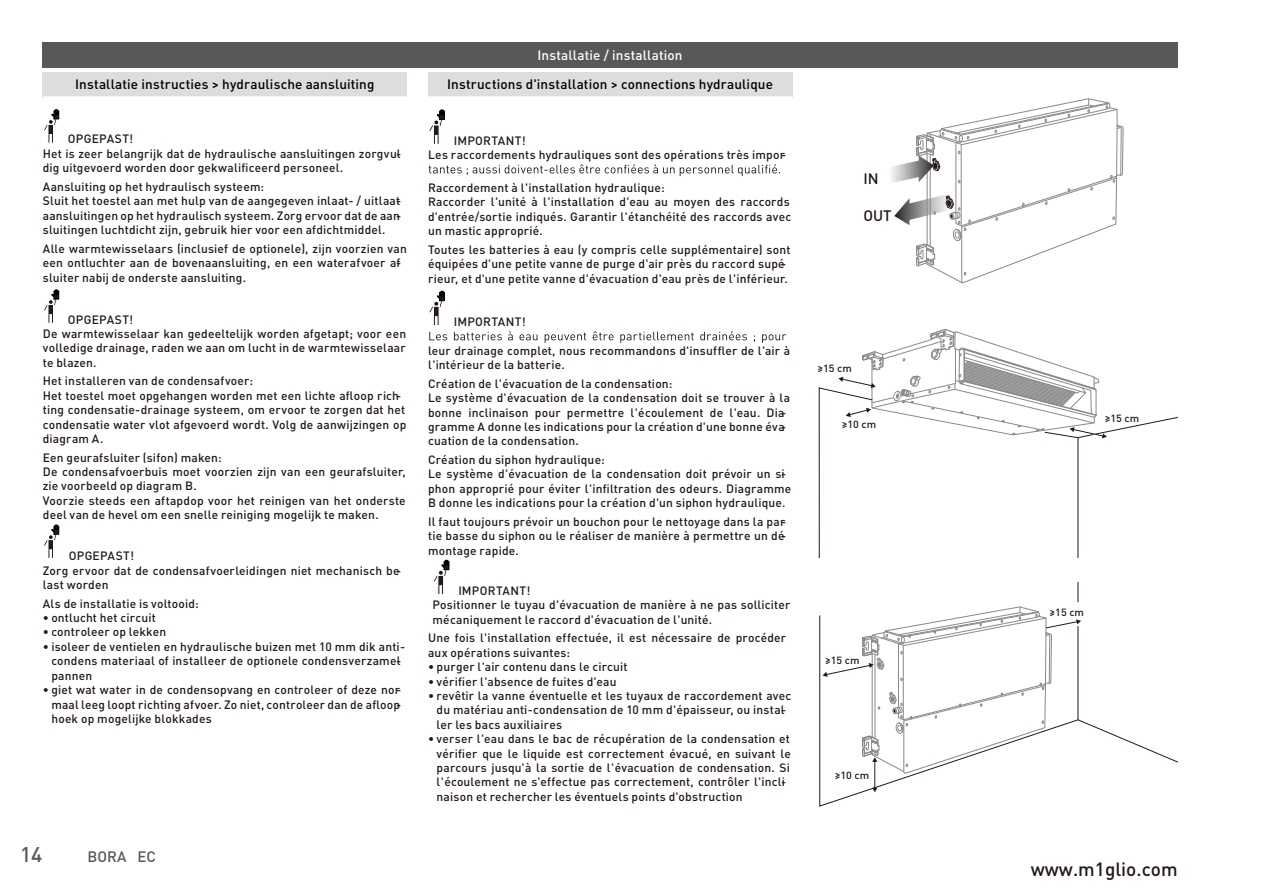
<style>
.page{position:relative;width:1263px;height:893px;background:#fff}
.page>*{position:absolute;margin:0;border:0;box-sizing:border-box;transform-origin:0 0}
.t1{font:500 21px "DIN Pro";color:#595857}
.t2{font:500 18.9px "DIN Pro";color:#231916}
.t3{font:500 15px "DIN Pro";color:#595857}
.t4{font:500 15px "DIN Pro";color:#231916}
.t5{font:500 13.5px "DIN Pro";letter-spacing:.01em;color:#000}
.t6{font:500 13.5px "DIN Pro";letter-spacing:.01em;color:#fff}
.t7{font:500 12px/14.4px "DIN Pro";letter-spacing:.015em;color:#231916}
.t8{font:500 10.35px "DIN Pro";color:#231916;scale:1.04 1}
</style>
<div class="page">
<svg style="left:892px;top:99px;width:232px;height:184px"></svg>
<svg style="left:818px;top:328px;width:359px;height:229px"></svg>
<svg style="left:819px;top:615px;width:358px;height:192px"></svg>
<svg style="left:822px;top:583px;width:259px;height:209px"></svg>
<div style="left:43px;top:72px;width:364px;height:26px;background:#dcdddd"></div>
<hr style="left:43px;top:96px;width:364px;height:3px;background:#fff">
<svg style="left:43px;top:110px;width:16px;height:34px"></svg>
<svg style="left:44px;top:290px;width:15px;height:33px"></svg>
<svg style="left:44px;top:525px;width:15px;height:33px"></svg>
<div style="left:428px;top:72px;width:364px;height:26px;background:#dcdddd"></div>
<hr style="left:428px;top:96px;width:364px;height:3px;background:#fff">
<svg style="left:429px;top:110px;width:15px;height:34px"></svg>
<svg style="left:429px;top:164px;width:351px;height:12px"></svg>
<svg style="left:429px;top:291px;width:357px;height:52px"></svg>
<svg style="left:434px;top:560px;width:15px;height:35px"></svg>
<div style="left:43px;top:43px;width:1134px;height:25px;background:#595857"></div>
<p class="t5" style="left:75px;top:75px;width:301px">Installatie instructies &gt; hydraulische aansluiting</p>
<p class="t7" style="left:43px;top:131px;width:360px;text-indent:25px">OPGEPAST!<br>Het is zeer belangrijk dat de hydraulische aansluitingen zorgvu-l dig uitgevoerd worden door gekwalificeerd personeel.</p>
<p class="t7" style="left:43px;top:179px;width:360px">Aansluiting op het hydraulisch systeem:<br>Sluit het toestel aan met hulp van de aangegeven inlaat- / uitlaa-t aansluitingen op het hydraulisch systeem. Zorg ervoor dat de aan&shy;sluitingen luchtdicht zijn, gebruik hier voor een afdichtmiddel.</p>
<p class="t7" style="left:43px;top:241px;width:366px">Alle warmtewisselaars (inclusief de optionele), zijn voorzien van een ontluchter aan de bovenaansluiting, en een waterafvoer a-f sluiter nabij de onderste aansluiting.</p>
<p class="t7" style="left:43px;top:312px;width:365px;text-indent:25px">OPGEPAST!<br>De warmtewisselaar kan gedeeltelijk worden afgetapt; voor een volledige drainage, raden we aan om lucht in de warmtewisselaar te blazen.</p>
<p class="t7" style="left:43px;top:373px;width:365px">Het installeren van de condensafvoer:<br>Het toestel moet opgehangen worden met een lichte afloop rich&shy;ting condensatie-drainage systeem, om ervoor te zorgen dat het condensatie water vlot afgevoerd wordt. Volg de aanwijzingen op diagram A.</p>
<p class="t7" style="left:43px;top:450px;width:364px">Een geurafsluiter (sifon) maken:<br>De condensafvoerbuis moet voorzien zijn van een geurafsluiter, zie voorbeeld op diagram B.<br>Voorzie steeds een aftapdop voor het reinigen van het onderste deel van de hevel om een snelle reiniging mogelijk te maken.</p>
<p class="t7" style="left:43px;top:548px;width:360px;text-indent:26px">OPGEPAST!<br>Zorg ervoor dat de condensafvoerleidingen niet mechanisch be&shy;last worden</p>
<p class="t7" style="left:43px;top:596px;width:157px">Als de installatie is voltooid:</p>
<p class="t7" style="left:43px;top:610px;width:115px">• ontlucht het circuit</p>
<p class="t7" style="left:43px;top:624px;width:125px">• controleer op lekken</p>
<p class="t7" style="left:51px;top:639px;width:355px;text-indent:-9px">• isoleer de ventielen en hydraulische buizen met 10 mm dik anti&shy;condens materiaal of installeer de optionele condensverzame-l pannen</p>
<p class="t7" style="left:51px;top:682px;width:351px;text-align:justify;text-indent:-9px">• giet wat water in de condensopvang en controleer of deze nor&shy;maal leeg loopt richting afvoer. Zo niet, controleer dan de afloop&shy;hoek op mogelijke blokkades</p>
<h1 class="t1" style="left:20px;top:840px;width:24px">14</h1>
<p class="t3" style="left:88px;top:846px;width:70px">BORA EC</p>
<p class="t6" style="left:537px;top:46px;width:147px">Installatie / installation</p>
<p class="t5" style="left:447px;top:75px;width:327px">Instructions d'installation &gt; connections hydraulique</p>
<p class="t7" style="left:428px;top:133px;width:360px;text-indent:26px">IMPORTANT!<br>Les raccordements hydrauliques sont des opérations très impor-</p>
<p class="t7" style="left:428px;top:180px;width:365px">Raccordement à l'installation hydraulique:<br>Raccorder l'unité à l'installation d'eau au moyen des raccords d'entrée/sortie indiqués. Garantir l'étanchéité des raccords avec un mastic approprié.</p>
<p class="t7" style="left:428px;top:242px;width:364px">Toutes les batteries à eau (y compris celle supplémentaire) sont équipées d'une petite vanne de purge d'air près du raccord supé&shy;rieur, et d'une petite vanne d'évacuation d'eau près de l'inférieur.</p>
<p class="t7" style="left:454px;top:314px;width:73px">IMPORTANT!</p>
<p class="t7" style="left:428px;top:343px;width:364px">leur drainage complet, nous recommandons d'insuffler de l'air à l'intérieur de la batterie.</p>
<p class="t7" style="left:428px;top:376px;width:363px">Création de l'évacuation de la condensation:<br>Le système d'évacuation de la condensation doit se trouver à la bonne inclinaison pour permettre l'écoulement de l'eau. Dia&shy;gramme A donne les indications pour la création d'une bonne éva&shy;cuation de la condensation.</p>
<p class="t7" style="left:428px;top:452px;width:365px">Création du siphon hydraulique:<br>Le système d'évacuation de la condensation doit prévoir un s-i phon approprié pour éviter l'infiltration des odeurs. Diagramme B donne les indications pour la création d'un siphon hydraulique.</p>
<p class="t7" style="left:428px;top:514px;width:360px;text-align:justify">Il faut toujours prévoir un bouchon pour le nettoyage dans la par&shy;tie basse du siphon ou le réaliser de manière à permettre un dé&shy;montage rapide.</p>
<p class="t7" style="left:433px;top:583px;width:359px;text-indent:26px">IMPORTANT!<br>Positionner le tuyau d'évacuation de manière à ne pas solliciter mécaniquement le raccord d'évacuation de l'unité.</p>
<p class="t7" style="left:428px;top:630px;width:359px">Une fois l'installation effectuée, il est nécessaire de procéder aux opérations suivantes:</p>
<p class="t7" style="left:428px;top:659px;width:201px">• purger l'air contenu dans le circuit</p>
<p class="t7" style="left:428px;top:673px;width:190px">• vérifier l'absence de fuites d'eau</p>
<p class="t7" style="left:437px;top:688px;width:356px;text-indent:-9px">• revêtir la vanne éventuelle et les tuyaux de raccordement avec du matériau anti-condensation de 10 mm d'épaisseur, ou instal&shy;ler les bacs auxiliaires</p>
<p class="t7" style="left:437px;top:731px;width:356px;text-indent:-9px">• verser l'eau dans le bac de récupération de la condensation et vérifier que le liquide est correctement évacué, en suivant le parcours jusqu'à la sortie de l'évacuation de condensation. Si l'écoulement ne s'effectue pas correctement, contrôler l'incl-i naison et rechercher les éventuels points d'obstruction</p>
<p class="t4" style="left:863px;top:168px;width:17px">IN</p>
<p class="t4" style="left:863px;top:206px;width:30px">OUT</p>
<p class="t8" style="left:817px;top:362px;width:35px">≥15 cm</p>
<p class="t8" style="left:842px;top:417px;width:35px">≥10 cm</p>
<p class="t8" style="left:825px;top:654px;width:35px">≥15 cm</p>
<p class="t8" style="left:835px;top:768px;width:35px">≥10 cm</p>
<p class="t8" style="left:1105px;top:411px;width:35px">≥15 cm</p>
<p class="t8" style="left:1050px;top:605px;width:35px">≥15 cm</p>
<h2 class="t2" style="left:1031px;top:856px;width:148px">www.m1glio.com</h2>
</div>
